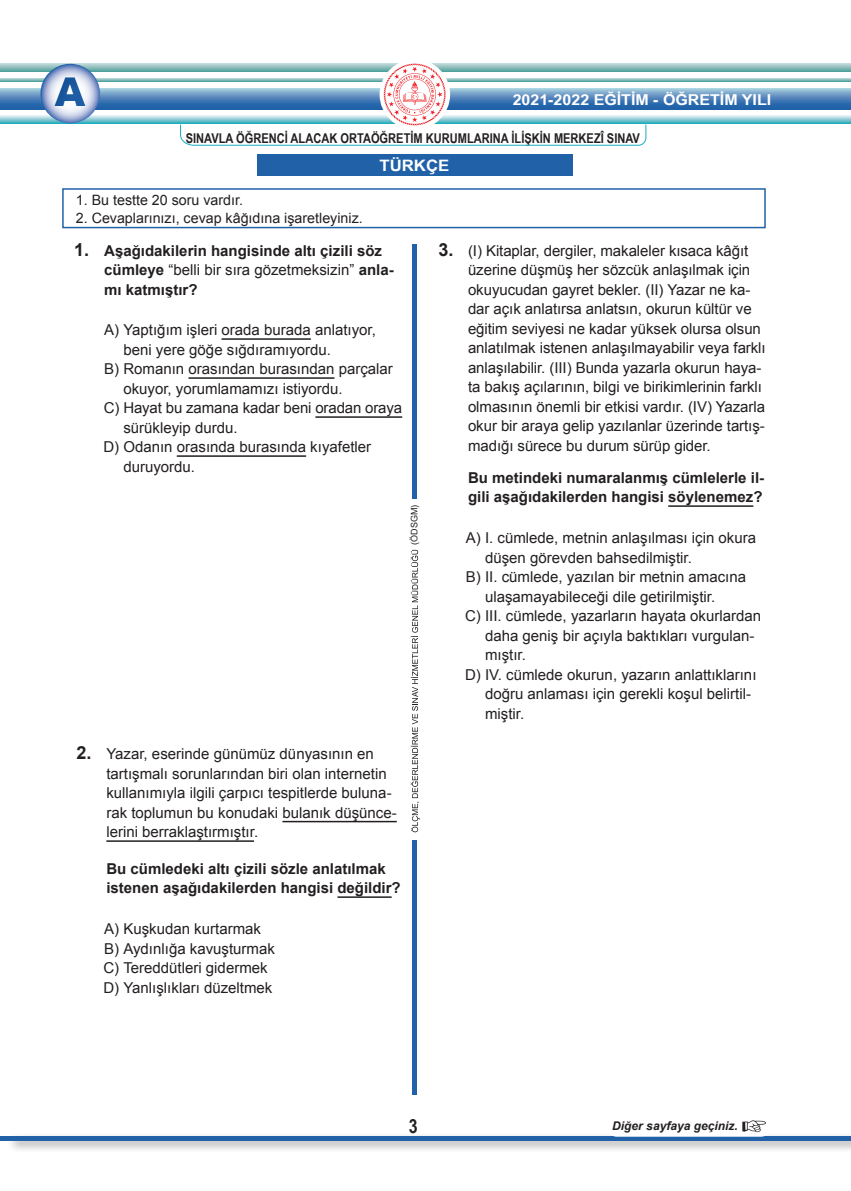
<style>
.page{position:relative;width:851px;height:1191px;background:#fff}
.page>*{position:absolute;margin:0;border:0;box-sizing:border-box;transform-origin:0 0}
.t1{font:900 39.9px "Arial";color:#2161a8}
.t2{font:700 19.5px "Arial Narrow";color:#231f20}
.t3{font:700 15.75px "Arial Narrow";color:#fff;scale:1.3 1}
.t4{font:15px/19.5px "Arial";color:#231f20}
.Soru_cümlesi{font:700 15px/19.5px "Arial";color:#231f20}
.t5{font:700 15px "Arial Narrow";color:#fff;scale:1.3 1}
.t6{font:14.25px "Arial";color:#231f20}
.t7{font:700 13.5px "Arial Narrow";color:#231f20}
.t8{font:italic 700 12px "Arial";color:#231f20}
.t9{font:9px "Arial";color:#231f20}
.t10{font:8.25px "Arial";color:#231f20}
.s1{font-size:18px}
.s2{font-weight:400}
.s3{font-weight:700;font-size:18px}
</style>
<div class="page">
<div style="left:7px;top:1131px;width:843px;height:22px;background:#231f20;opacity:.45"></div>
<div style="left:0;top:1136px;width:850px;height:5px;background:#2161a8"></div>
<div style="left:257px;top:154px;width:315px;height:22px;background:#2161a8"></div>
<div style="left:62px;top:188px;width:703px;height:40px;border:2px solid #2161a8"></div>
<div style="left:607px;top:1116px;width:163px;height:20px;background:#fff;border-radius:9px"></div>
<div style="left:606px;top:1116px;width:164px;height:20px;border:1px solid #fff;border-radius:9px"></div>
<svg style="left:742px;top:1120px;width:23px;height:12px"></svg>
<div style="left:412px;top:244px;width:5px;height:851px;background:#2161a8"></div>
<div style="left:406px;top:500px;width:17px;height:340px;background:#fff"></div>
<svg style="left:410px;top:698px;width:9px;height:134px"></svg>
<svg style="left:410px;top:550px;width:8px;height:142px"></svg>
<svg style="left:0;top:88px;width:850px;height:21px;background:#568abd"></svg>
<svg style="left:0;top:116px;width:850px;height:8px;background:#7cc7d2"></svg>
<svg style="left:0;top:64px;width:850px;height:8px;background:#87bbb9"></svg>
<svg style="left:0;top:78px;width:850px;height:3px"></svg>
<svg style="left:180px;top:63px;width:466px;height:83px"></svg>
<svg style="left:40px;top:64px;width:60px;height:59px"></svg>
<div style="left:46px;top:68px;width:81px;height:48px;background:#3095bd;opacity:.35"></div>
<hr style="left:221px;top:338px;width:90px;height:2px;background:#231f20">
<hr style="left:188px;top:377px;width:146px;height:2px;background:#231f20">
<hr style="left:315px;top:416px;width:87px;height:2px;background:#231f20">
<hr style="left:177px;top:455px;width:129px;height:2px;background:#231f20">
<hr style="left:282px;top:821px;width:114px;height:1px;background:#231f20">
<hr style="left:106px;top:840px;width:148px;height:2px;background:#231f20">
<hr style="left:337px;top:896px;width:54px;height:2px;background:#231f20">
<hr style="left:668px;top:505px;width:85px;height:2px;background:#231f20">
<h1 class="t1" style="left:54px;top:69px;width:33px">A</h1>
<p class="t5" style="left:512px;top:89px;width:200px">2021-2022 EĞİTİM - ÖĞRETİM YILI</p>
<p class="t7" style="left:186px;top:128px;width:455px">SINAVLA ÖĞRENCİ ALACAK ORTAÖĞRETİM KURUMLARINA İLİŞKİN MERKEZÎ SINAV</p>
<p class="t3" style="left:379px;top:153px;width:55px">TÜRKÇE</p>
<p class="t6" style="left:76px;top:191px;width:169px">1. Bu testte 20 soru vardır.</p>
<p class="t6" style="left:76px;top:209px;width:288px">2. Cevaplarınızı, cevap kâğıdına işaretleyiniz.</p>
<p class="Soru_cümlesi" style="left:104px;top:241px;width:291px;text-indent:-30px"><span class="s1">1.</span> Aşağıdakilerin hangisinde altı çizili söz cümleye <span class="s2">“belli bir sıra gözetmeksizin”</span> anla&shy;mı katmıştır?</p>
<p class="t4" style="left:123px;top:320px;width:254px;text-indent:-19px">A) Yaptığım işleri orada burada anlatıyor, beni yere göğe sığdıramıyordu.</p>
<p class="t4" style="left:123px;top:359px;width:271px;text-indent:-19px">B) Romanın orasından burasından parçalar okuyor, yorumlamamızı istiyordu.</p>
<p class="t4" style="left:123px;top:398px;width:280px;text-indent:-20px">C) Hayat bu zamana kadar beni oradan oraya sürükleyip durdu.</p>
<p class="t4" style="left:123px;top:437px;width:249px;text-indent:-20px">D) Odanın orasında burasında kıyafetler duruyordu.</p>
<p class="t9" style="left:408px;top:544px;width:41px;rotate:-90deg">(ÖDSGM)</p>
<p class="t10" style="left:409px;top:697px;width:7px;rotate:-90deg">A</p>
<p class="t4" style="left:106px;top:744px;width:292px;text-indent:-30px"><span class="s3">2.</span> Yazar, eserinde günümüz dünyasının en tartışmalı sorunlarından biri olan internetin kullanımıyla ilgili çarpıcı tespitlerde buluna&shy;rak toplumun bu konudaki bulanık düşünce&shy;lerini berraklaştırmıştır.</p>
<p class="Soru_cümlesi" style="left:106px;top:859px;width:296px">Bu cümledeki altı çizili sözle anlatılmak istenen aşağıdakilerden hangisi değildir?</p>
<p class="t4" style="left:104px;top:919px;width:158px">A) Kuşkudan kurtarmak</p>
<p class="t4" style="left:104px;top:938px;width:172px">B) Aydınlığa kavuşturmak</p>
<p class="t4" style="left:103px;top:958px;width:166px">C) Tereddütleri gidermek</p>
<p class="t4" style="left:103px;top:977px;width:170px">D) Yanlışlıkları düzeltmek</p>
<p class="t4" style="left:468px;top:241px;width:299px;text-indent:-30px"><span class="s3">3.</span> (I) Kitaplar, dergiler, makaleler kısaca kâğıt üzerine düşmüş her sözcük anlaşılmak için okuyucudan gayret bekler. (II) Yazar ne ka&shy;dar açık anlatırsa anlatsın, okurun kültür ve eğitim seviyesi ne kadar yüksek olursa olsun anlatılmak istenen anlaşılmayabilir veya farklı anlaşılabilir. (III) Bunda yazarla okurun haya&shy;ta bakış açılarının, bilgi ve birikimlerinin farklı olmasının önemli bir etkisi vardır. (IV) Yazarla okur bir araya gelip yazılanlar üzerinde tartış&shy;madığı sürece bu durum sürüp gider.</p>
<p class="Soru_cümlesi" style="left:468px;top:468px;width:297px">Bu metindeki numaralanmış cümlelerle il&shy;gili aşağıdakilerden hangisi söylenemez?</p>
<p class="t4" style="left:485px;top:528px;width:272px;text-indent:-19px">A) I. cümlede, metnin anlaşılması için okura düşen görevden bahsedilmiştir.</p>
<p class="t4" style="left:485px;top:567px;width:262px;text-indent:-19px">B) II. cümlede, yazılan bir metnin amacına ulaşamayabileceği dile getirilmiştir.</p>
<p class="t4" style="left:485px;top:606px;width:277px;text-indent:-20px">C) III. cümlede, yazarların hayata okurlardan daha geniş bir açıyla baktıkları vurgulan&shy;mıştır.</p>
<p class="t4" style="left:485px;top:665px;width:273px;text-indent:-20px">D) IV. cümlede okurun, yazarın anlattıklarını doğru anlaması için gerekli koşul belirtil&shy;miştir.</p>
<h2 class="t2" style="left:408px;top:1111px;width:10px">3</h2>
<p class="t8" style="left:612px;top:1118px;width:127px">Diğer sayfaya geçiniz.</p>
</div>
